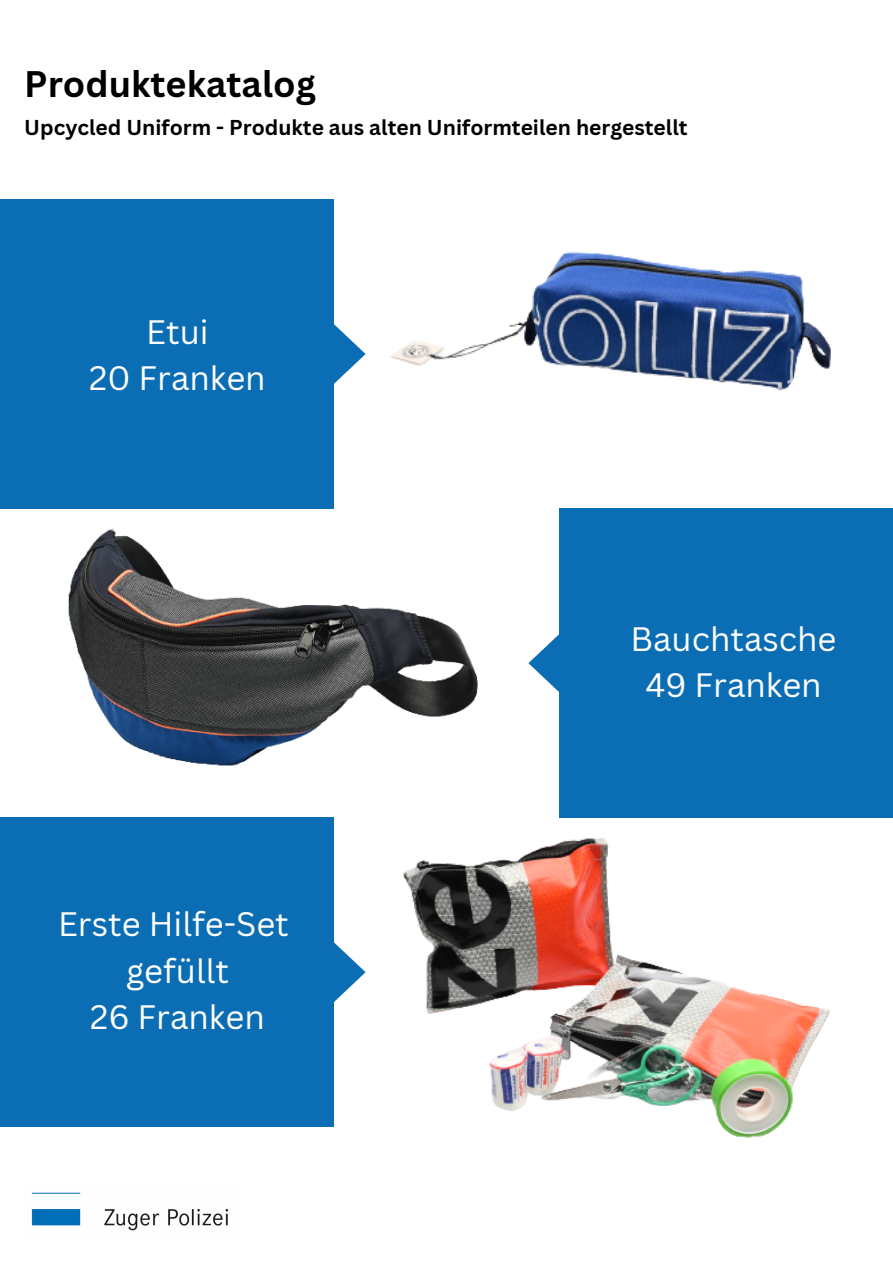
<style>
.page{position:relative;width:893px;height:1264px;background:#fff}
.page>*{position:absolute;margin:0;border:0;box-sizing:border-box;transform-origin:0 0}
.t1{font:700 36px "Canva Sans";color:#000}
.t2{font:33px "Canva Sans";color:#fff}
.t3{font:700 21px "Canva Sans";color:#000}
</style>
<div class="page">
<div style="left:0;top:199px;width:334px;height:309px;background:#0b6eb4"></div>
<div style="left:558px;top:508px;width:334px;height:309px;background:#0b6eb4"></div>
<svg style="left:552px;top:630px;width:7px;height:66px"></svg>
<div style="left:0;top:817px;width:334px;height:309px;background:#0b6eb4"></div>
<img style="left:31px;top:1192px;width:198px;height:39px">
<img style="left:0;top:508px;width:552px;height:258px">
<img style="left:236px;top:776px;width:656px;height:362px">
<img style="left:211px;top:252px;width:620px;height:358px">
<p class="t1" style="left:24px;top:59px;width:293px">Produktekatalog</p>
<p class="t3" style="left:24px;top:113px;width:664px">Upcycled Uniform - Produkte aus alten Uniformteilen hergestellt</p>
<p class="t2" style="left:146px;top:309px;width:64px">Etui</p>
<p class="t2" style="left:89px;top:355px;width:178px">20 Franken</p>
<p class="t2" style="left:58px;top:901px;width:232px">Erste Hilfe-Set</p>
<p class="t2" style="left:126px;top:947px;width:104px">gefüllt</p>
<p class="t2" style="left:90px;top:993px;width:176px">26 Franken</p>
<p class="t2" style="left:630px;top:616px;width:207px">Bauchtasche</p>
<p class="t2" style="left:645px;top:662px;width:178px">49 Franken</p>
</div>
